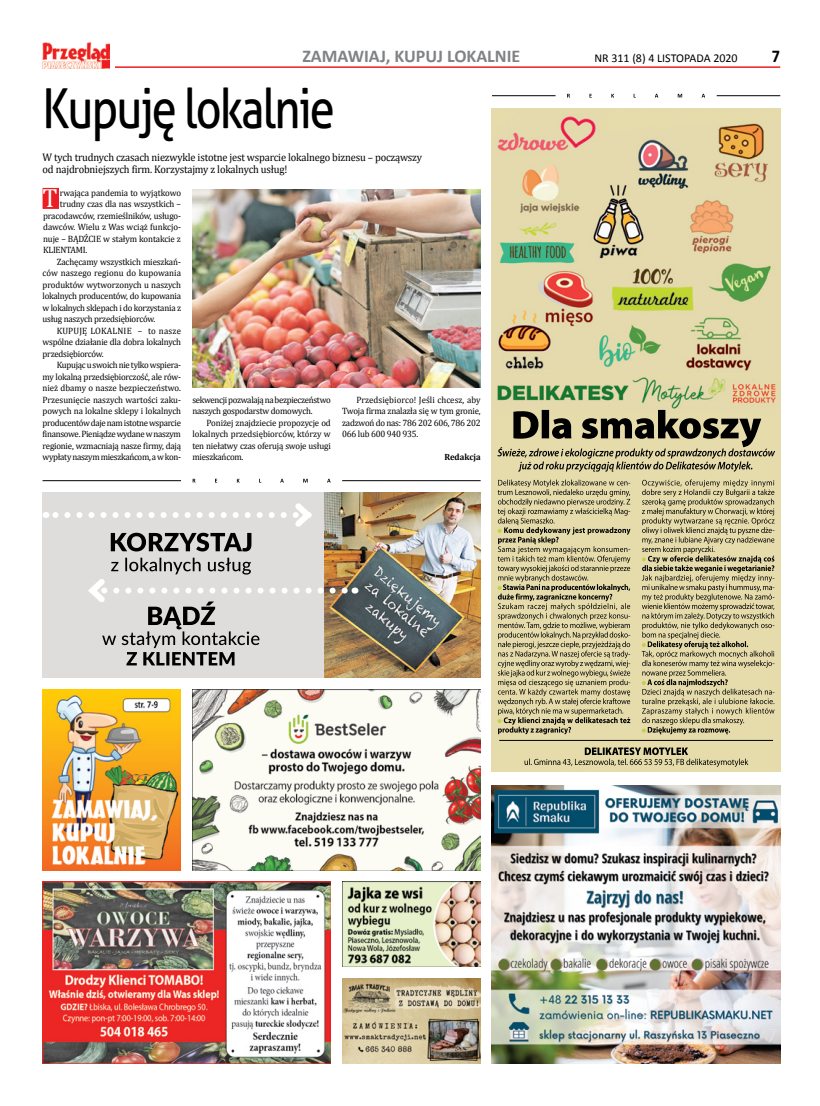
<style>
.page{position:relative;width:820px;height:1106px;background:#fff}
.page>*{position:absolute;margin:0;border:0;box-sizing:border-box;transform-origin:0 0}
.t1{font:55px "Aller";letter-spacing:-.04em;color:#000;scale:.82 1}
.t2{font:26.5px "Cambria";color:#fff;scale:.96 1}
.t3{font:700 18px "Calibri";color:#808285}
.t4{font:700 18px "Calibri";color:#000;scale:.9 1}
.t5{font:12px "Calibri";color:#000}
.t6{font:11px/12.5px "Cambria";letter-spacing:-.015em;color:#000;scale:.95 1}
.t7{font:9.2px/11.5px "Cambria";letter-spacing:-.025em;color:#000;text-align:justify;scale:.96 1}
.t8{font:9.2px "Cambria";color:#000;scale:.96 1}
.t9{font:9.2px "Cambria";letter-spacing:-.005em;color:#000;scale:.96 1}
.t10{font:9.2px "Cambria";letter-spacing:.005em;color:#000;scale:.96 1}
.t11{font:9.2px "Cambria";letter-spacing:.02em;color:#000;scale:.96 1}
.t12{font:700 9px "Cambria";color:#000;scale:.96 1}
</style>
<div class="page">
<hr style="left:43px;top:66px;width:737px;height:2px;background:#ed1d24">
<div style="left:43px;top:42px;width:71px;height:26px;background:#fff"></div>
<img style="left:43px;top:42px;width:67px;height:26px">
<img style="left:492px;top:786px;width:288px;height:277px">
<img style="left:342px;top:882px;width:138px;height:85px">
<img style="left:342px;top:978px;width:138px;height:85px">
<img style="left:43px;top:882px;width:288px;height:181px">
<img style="left:492px;top:108px;width:288px;height:664px">
<svg style="left:497px;top:410px;width:277px;height:62px;background:#a49c79"></svg>
<svg style="left:524px;top:747px;width:224px;height:20px;background:#bcb48b"></svg>
<hr style="left:499px;top:740px;width:273px;height:1px;background:#000">
<svg style="left:497px;top:479px;width:133px;height:255px;background:#bfb68d"></svg>
<svg style="left:641px;top:479px;width:133px;height:255px;background:#c0b78e"></svg>
<div style="left:43px;top:492px;width:437px;height:185px;background:#dfdddc"></div>
<img style="left:324px;top:492px;width:156px;height:185px">
<svg style="left:88px;top:557px;width:260px;height:108px"></svg>
<svg style="left:46px;top:503px;width:266px;height:48px"></svg>
<img style="left:192px;top:689px;width:288px;height:181px">
<div style="left:43px;top:188px;width:16px;height:21px;background:#ed1d24"></div>
<img style="left:192px;top:189px;width:288px;height:199px">
<svg style="left:192px;top:479px;width:138px;height:3px"></svg>
<hr style="left:43px;top:480px;width:138px;height:1px;background:#000">
<hr style="left:342px;top:480px;width:138px;height:1px;background:#000">
<svg style="left:567px;top:94px;width:137px;height:4px"></svg>
<hr style="left:492px;top:95px;width:63px;height:1px;background:#000">
<hr style="left:716px;top:95px;width:64px;height:1px;background:#000">
<img style="left:43px;top:689px;width:138px;height:181px">
<h3 class="t3" style="left:302px;top:45px;width:219px">ZAMAWIAJ, KUPUJ LOKALNIE</h3>
<h3 class="t5" style="left:594px;top:51px;width:145px">NR 311 (8) 4 LISTOPADA 2020</h3>
<h3 class="t4" style="left:771px;top:45px;width:11px">7</h3>
<h1 class="t1" style="left:43px;top:75px;width:358px">Kupuję lokalnie</h1>
<p class="t6" style="left:43px;top:151px;width:401px">W tych trudnych czasach niezwykle istotne jest wsparcie lokalnego biznesu – począwszy od najdrobniejszych firm. Korzystajmy z lokalnych usług!</p>
<h2 class="t2" style="left:42px;top:182px;width:17px">T</h2>
<p class="t7" style="left:60px;top:187px;width:128px">rwająca pandemia to wyjątkowo</p>
<p class="t7" style="left:60px;top:198px;width:127px">trudny czas dla nas wszystkich –</p>
<p class="t7" style="left:43px;top:210px;width:145px">pracodawców, rzemieślników, usługo-</p>
<p class="t8" style="left:43px;top:221px;width:145px">dawców. Wielu z Was wciąż funkcjo-</p>
<p class="t7" style="left:43px;top:233px;width:145px">nuje – BĄDŹCIE w stałym kontakcie z</p>
<p class="t7" style="left:43px;top:244px;width:48px">KLIENTAMI.</p>
<p class="t7" style="left:57px;top:256px;width:131px">Zachęcamy wszystkich mieszkań-</p>
<p class="t10" style="left:43px;top:267px;width:146px">ców naszego regionu do kupowania</p>
<p class="t9" style="left:43px;top:279px;width:146px">produktów wytworzonych u naszych</p>
<p class="t7" style="left:43px;top:290px;width:146px">lokalnych producentów, do kupowania</p>
<p class="t7" style="left:43px;top:302px;width:146px">w lokalnych sklepach i do korzystania z</p>
<p class="t7" style="left:43px;top:313px;width:119px">usług naszych przedsiębiorców.</p>
<p class="t11" style="left:57px;top:325px;width:131px">KUPUJĘ LOKALNIE – to nasze</p>
<p class="t7" style="left:43px;top:336px;width:146px">wspólne działanie dla dobra lokalnych</p>
<p class="t7" style="left:43px;top:348px;width:65px">przedsiębiorców.</p>
<p class="t7" style="left:57px;top:359px;width:131px">Kupując u swoich nie tylko wspiera-</p>
<p class="t7" style="left:43px;top:371px;width:146px">my lokalną przedsiębiorczość, ale rów-</p>
<p class="t8" style="left:43px;top:382px;width:146px">nież dbamy o nasze bezpieczeństwo.</p>
<p class="t8" style="left:43px;top:394px;width:146px">Przesunięcie naszych wartości zaku-</p>
<p class="t7" style="left:43px;top:405px;width:146px">powych na lokalne sklepy i lokalnych</p>
<p class="t7" style="left:43px;top:417px;width:146px">producentów daje nam istotne wsparcie</p>
<p class="t7" style="left:43px;top:428px;width:146px">finansowe. Pieniądze wydane w naszym</p>
<p class="t7" style="left:43px;top:440px;width:146px">regionie, wzmacniają nasze firmy, dają</p>
<p class="t7" style="left:43px;top:451px;width:146px">wypłaty naszym mieszkańcom, a w kon-</p>
<p class="t7" style="left:192px;top:394px;width:146px">sekwencji pozwalają na bezpieczeństwo naszych gospodarstw domowych.</p>
<p class="t7" style="left:192px;top:417px;width:146px;text-indent:14px">Poniżej znajdziecie propozycje od lokalnych przedsiębiorców, którzy w ten niełatwy czas oferują swoje usługi mieszkańcom.</p>
<p class="t7" style="left:342px;top:394px;width:146px;text-indent:14px">Przedsiębiorco! Jeśli chcesz, aby Twoja firma znalazła się w tym gronie, zadzwoń do nas: 786 202 606, 786 202<br>066 lub 600 940 935.</p>
<p class="t12" style="left:444px;top:451px;width:39px">Redakcja</p>
</div>
